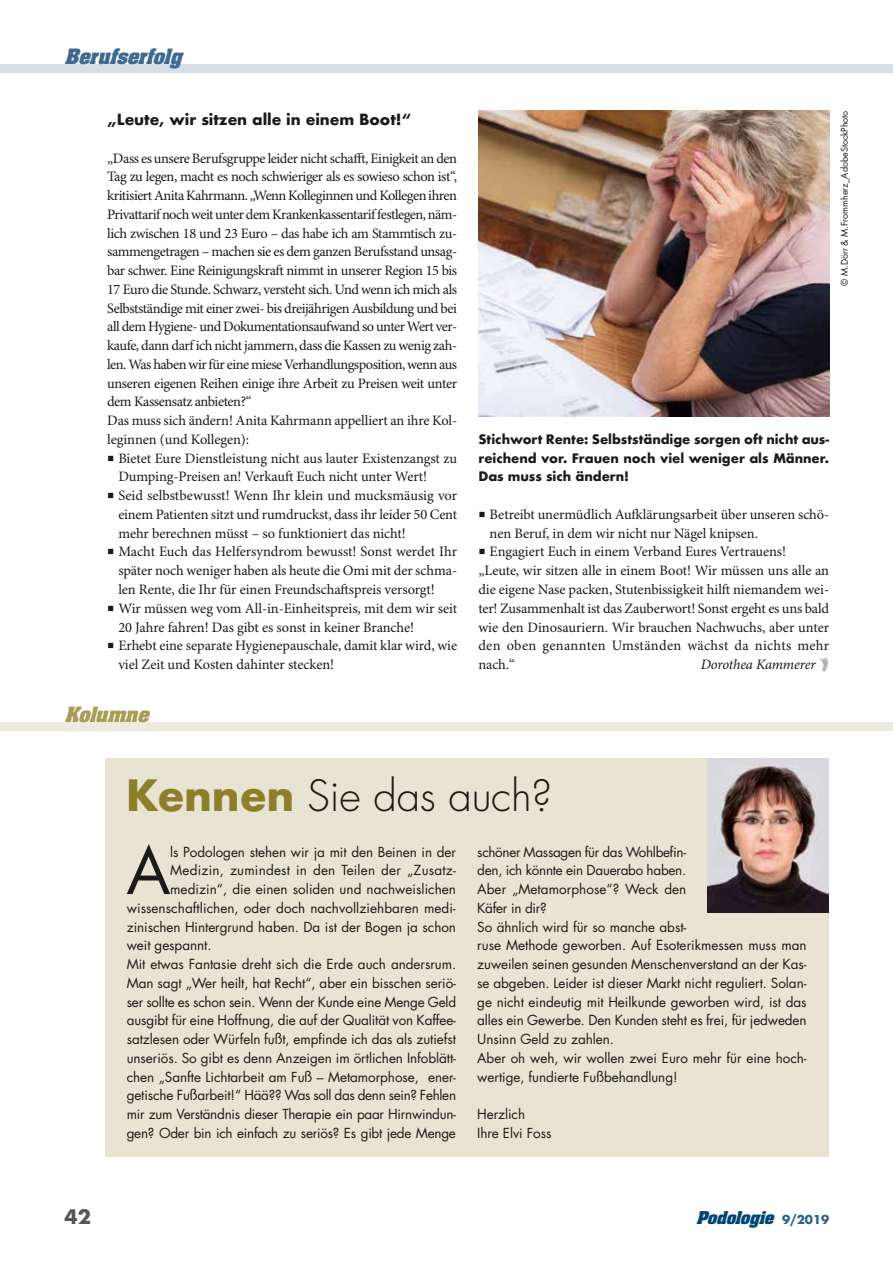
<style>
.page{position:relative;width:893px;height:1263px;background:#fff}
.page>*{position:absolute;margin:0;border:0;box-sizing:border-box;transform-origin:0 0}
.t1{font:63.3px "Futura";color:#1a1a18}
.t2{font:300 42px "Futura";letter-spacing:-.005em;color:#1a1a18}
.t3{font:700 19.5px "Futura";color:#565656}
.t4{font:italic 700 18px "Aachen";color:#3e6991}
.t5{font:italic 700 18px "Aachen";color:#aa9c56}
.t6{font:700 15px "Futura";letter-spacing:-.005em;color:#1a1a18}
.t7{font:italic 700 15px "Aachen";color:#004674}
.t8{font:14.4px/18.8px "Minion Pro";letter-spacing:-.02em;color:#1a1a18}
.t9{font:italic 14.4px "Minion Pro";letter-spacing:-.015em;color:#1a1a18}
.t10{font:13.5px/18.8px "Futura";letter-spacing:-.005em;color:#1a1a18}
.t11{font:13.5px "Futura";letter-spacing:-.025em;color:#1a1a18}
.t12{font:13.5px "Futura";letter-spacing:.015em;color:#1a1a18}
.t13{font:700 12.75px/18.8px "Futura";letter-spacing:-.005em;color:#1a1a18;text-align:justify}
.t14{font:9px "Futura";letter-spacing:-.005em;color:#1a1a18}
.s1{font-size:18px}
.s2{color:#b1b2b3}
.s3{font-weight:700;color:#8d7f29}
.s4{font-family:"Futura";font-style:normal;font-size:12px;color:#30618b}
</style>
<div class="page">
<div style="left:0;top:64px;width:893px;height:9px;background:#d7dce7"></div>
<div style="left:105px;top:758px;width:724px;height:399px;background:#e8e3d2"></div>
<img style="left:708px;top:758px;width:120px;height:154px">
<div style="left:0;top:722px;width:893px;height:9px;background:#eeeadd"></div>
<img style="left:478px;top:111px;width:351px;height:306px">
<p class="t4" style="left:65px;top:43px;width:125px">Berufserfolg</p>
<p class="t6" style="left:107px;top:109px;width:306px">„Leute, wir sitzen alle in einem Boot!“</p>
<p class="t8" style="left:107px;top:149px;width:352px">„Dass es unsere Berufsgruppe leider nicht schafft, Einigkeit an den Tag zu legen, macht es noch schwieriger als es sowieso schon ist“, kritisiert Anita Kahrmann. „Wenn Kolleginnen und Kollegen ihren Privattarif noch weit unter dem Krankenkassentarif festlegen, näm&shy;lich zwischen 18 und 23 Euro – das habe ich am Stammtisch zu&shy;sammengetragen – machen sie es dem ganzen Berufsstand unsag&shy;bar schwer. Eine Reinigungskraft nimmt in unserer Region 15 bis 17 Euro die Stunde. Schwarz, versteht sich. Und wenn ich mich als Selbstständige mit einer zwei- bis dreijährigen Ausbildung und bei all dem Hygiene- und Dokumentationsaufwand so unter Wert ver&shy;kaufe, dann darf ich nicht jammern, dass die Kassen zu wenig zah&shy;len. Was haben wir für eine miese Verhandlungsposition, wenn aus unseren eigenen Reihen einige ihre Arbeit zu Preisen weit unter dem Kassensatz anbieten?“<br>Das muss sich ändern! Anita Kahrmann appelliert an ihre Kol&shy;leginnen (und Kollegen):</p>
<p class="t8" style="left:118px;top:449px;width:340px;text-indent:-11px"><span class="s1">■</span> Bietet Eure Dienstleistung nicht aus lauter Existenzangst zu<br>Dumping-Preisen an! Verkauft Euch nicht unter Wert!</p>
<p class="t8" style="left:118px;top:487px;width:340px;text-align:justify;text-indent:-11px"><span class="s1">■</span> Seid selbstbewusst! Wenn Ihr klein und mucksmäusig vor einem Patienten sitzt und rumdruckst, dass ihr leider 50 Cent mehr berechnen müsst – so funktioniert das nicht!</p>
<p class="t8" style="left:118px;top:543px;width:340px;text-align:justify;text-indent:-11px"><span class="s1">■</span> Macht Euch das Helfersyndrom bewusst! Sonst werdet Ihr später noch weniger haben als heute die Omi mit der schma&shy;len Rente, die Ihr für einen Freundschaftspreis versorgt!</p>
<p class="t8" style="left:118px;top:599px;width:340px;text-indent:-11px"><span class="s1">■</span> Wir müssen weg vom All-in-Einheitspreis, mit dem wir seit<br>20 Jahre fahren! Das gibt es sonst in keiner Branche!</p>
<p class="t8" style="left:118px;top:637px;width:340px;text-indent:-11px"><span class="s1">■</span> Erhebt eine separate Hygienepauschale, damit klar wird, wie viel Zeit und Kosten dahinter stecken!</p>
<p class="t5" style="left:65px;top:701px;width:92px">Kolumne</p>
<p class="t14" style="left:838px;top:286px;width:177px;rotate:-90deg">© M.Dörr &amp; M.Frommherz_AdobeStockPhoto</p>
<p class="t13" style="left:478px;top:430px;width:352px">Stichwort Rente: Selbstständige sorgen oft nicht aus&shy;reichend vor. Frauen noch viel weniger als Männer.<br>Das muss sich ändern!</p>
<p class="t8" style="left:490px;top:506px;width:341px;text-indent:-11px"><span class="s1">■</span> Betreibt unermüdlich Aufklärungsarbeit über unseren schö&shy;nen Beruf, in dem wir nicht nur Nägel knipsen.</p>
<p class="t8" style="left:478px;top:543px;width:352px"><span class="s1">■</span> Engagiert Euch in einem Verband Eures Vertrauens! „Leute, wir sitzen alle in einem Boot! Wir müssen uns alle an die eigene Nase packen, Stutenbissigkeit hilft niemandem wei&shy;ter! Zusammenhalt ist das Zauberwort! Sonst ergeht es uns bald wie den Dinosauriern. Wir brauchen Nachwuchs, aber unter den oben genannten Umständen wächst da nichts mehr nach.“</p>
<p class="t9" style="left:701px;top:654px;width:130px">Dorothea Kammerer <span class="s2">•</span></p>
<h2 class="t2" style="left:126px;top:769px;width:428px"><span class="s3">Kennen</span> Sie das auch?</h2>
<h1 class="t1" style="left:126px;top:827px;width:46px">A</h1>
<p class="t10" style="left:170px;top:842px;width:287px">ls Podologen stehen wir ja mit den Beinen in der</p>
<p class="t12" style="left:170px;top:861px;width:287px">Medizin, zumindest in den Teilen der „Zusatz-</p>
<p class="t10" style="left:170px;top:879px;width:287px">medizin“, die einen soliden und nachweislichen</p>
<p class="t10" style="left:127px;top:898px;width:331px">wissenschaftlichen, oder doch nachvollziehbaren medi-</p>
<p class="t10" style="left:127px;top:917px;width:331px">zinischen Hintergrund haben. Da ist der Bogen ja schon</p>
<p class="t10" style="left:127px;top:936px;width:86px">weit gespannt.</p>
<p class="t10" style="left:127px;top:954px;width:331px">Mit etwas Fantasie dreht sich die Erde auch andersrum.</p>
<p class="t10" style="left:127px;top:973px;width:331px">Man sagt „Wer heilt, hat Recht“, aber ein bisschen seriö-</p>
<p class="t10" style="left:127px;top:992px;width:331px">ser sollte es schon sein. Wenn der Kunde eine Menge Geld</p>
<p class="t10" style="left:127px;top:1011px;width:331px">ausgibt für eine Hoffnung, die auf der Qualität von Kaffee-</p>
<p class="t10" style="left:127px;top:1029px;width:331px">satzlesen oder Würfeln fußt, empfinde ich das als zutiefst</p>
<p class="t10" style="left:127px;top:1048px;width:331px">unseriös. So gibt es denn Anzeigen im örtlichen Infoblätt-</p>
<p class="t10" style="left:127px;top:1067px;width:331px">chen „Sanfte Lichtarbeit am Fuß – Metamorphose, ener-</p>
<p class="t11" style="left:127px;top:1086px;width:331px">getische Fußarbeit!“ Hää?? Was soll das denn sein? Fehlen</p>
<p class="t10" style="left:127px;top:1104px;width:331px">mir zum Verständnis dieser Therapie ein paar Hirnwindun-</p>
<p class="t10" style="left:127px;top:1123px;width:331px">gen? Oder bin ich einfach zu seriös? Es gibt jede Menge</p>
<p class="t10" style="left:477px;top:842px;width:331px">schöner Massagen für das Wohlbefin-<br>den, ich könnte ein Dauerabo haben.<br>Aber „Metamorphose“? Weck den<br>Käfer in dir?<br>So ähnlich wird für so manche abst-<br>ruse Methode geworben. Auf Esoterikmessen muss man zuweilen seinen gesunden Menschenverstand an der Kas&shy;se abgeben. Leider ist dieser Markt nicht reguliert. Solan&shy;ge nicht eindeutig mit Heilkunde geworben wird, ist das alles ein Gewerbe. Den Kunden steht es frei, für jedweden Unsinn Geld zu zahlen.<br>Aber oh weh, wir wollen zwei Euro mehr für eine hoch&shy;wertige, fundierte Fußbehandlung!</p>
<p class="t10" style="left:477px;top:1104px;width:76px">Herzlich<br>Ihre Elvi Foss</p>
<h3 class="t3" style="left:65px;top:1203px;width:28px">42</h3>
<p class="t7" style="left:696px;top:1207px;width:134px">Podologie <span class="s4">9 / 2 0 1 9</span></p>
</div>
